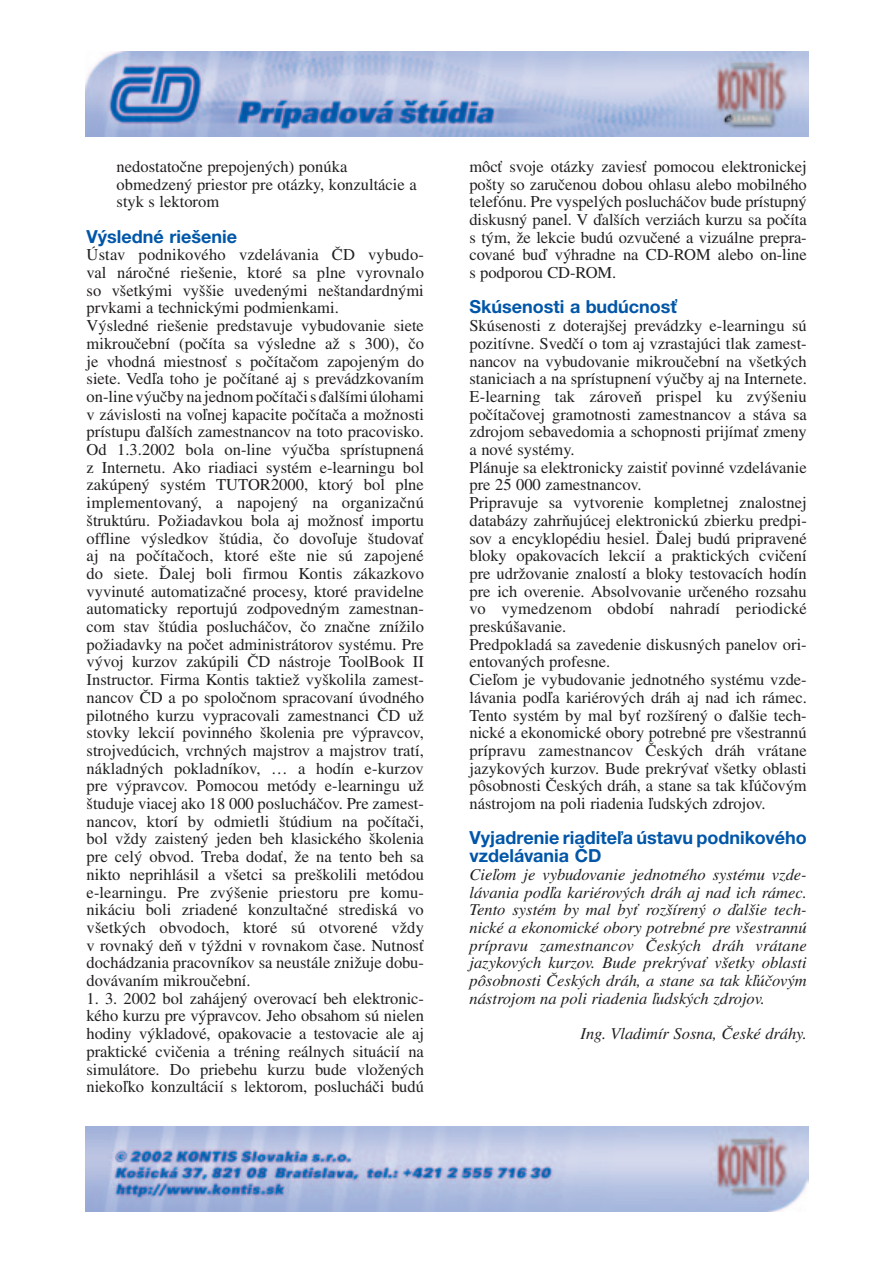
<style>
.page{position:relative;width:893px;height:1263px;background:#fff}
.page>*{position:absolute;margin:0;border:0;box-sizing:border-box;transform-origin:0 0}
.t1{font:700 18px/17.7px "Helvetica New E";color:#0156a8}
.t2{font:16.5px/17.7px "Times CE";color:#231f20}
.t3{font:italic 16.5px/17.7px "Times CE";color:#231f20;text-align:justify}
</style>
<div class="page">
<img style="left:85px;top:51px;width:723px;height:85px">
<img style="left:85px;top:1127px;width:723px;height:85px">
<p class="t2" style="left:117px;top:159px;width:301px">nedostatočne prepojených) ponúka obmedzený priestor pre otázky, konzultácie a styk s lektorom</p>
<p class="t1" style="left:87px;top:229px;width:152px">V˝slednÈ rieöenie</p>
<p class="t2" style="left:87px;top:248px;width:339px">Ústav podnikového vzdelávania ČD vybudo&shy;val náročné riešenie, ktoré sa plne vyrovnalo so všetkými vyššie uvedenými neštandardnými prvkami a technickými podmienkami.<br>Výsledné riešenie predstavuje vybudovanie siete mikroučební (počíta sa výsledne až s 300), čo je vhodná miestnosť s počítačom zapojeným do siete. Vedľa toho je počítané aj s prevádzkovaním on-line výučby na jednom počítači s ďalšími úlohami v závislosti na voľnej kapacite počítača a možnosti prístupu ďalších zamestnancov na toto pracovisko.<br>Od 1.3.2002 bola on-line výučba sprístupnená z Internetu. Ako riadiaci systém e-learningu bol zakúpený systém TUTOR2000, ktorý bol plne implementovaný, a napojený na organizačnú štruktúru. Požiadavkou bola aj možnosť importu offline výsledkov štúdia, čo dovoľuje študovať aj na počítačoch, ktoré ešte nie sú zapojené do siete. Ďalej boli firmou Kontis zákazkovo vyvinuté automatizačné procesy, ktoré pravidelne automaticky reportujú zodpovedným zamestnan&shy;com stav štúdia poslucháčov, čo značne znížilo požiadavky na počet administrátorov systému. Pre vývoj kurzov zakúpili ČD nástroje ToolBook II Instructor. Firma Kontis taktiež vyškolila zamest&shy;nancov ČD a po spoločnom spracovaní úvodného pilotného kurzu vypracovali zamestnanci ČD už stovky lekcií povinného školenia pre výpravcov, strojvedúcich, vrchných majstrov a majstrov tratí, nákladných pokladníkov, … a hodín e-kurzov pre výpravcov. Pomocou metódy e-learningu už študuje viacej ako 18 000 poslucháčov. Pre zamest&shy;nancov, ktorí by odmietli štúdium na počítači, bol vždy zaistený jeden beh klasického školenia pre celý obvod. Treba dodať, že na tento beh sa nikto neprihlásil a všetci sa preškolili metódou e-learningu. Pre zvýšenie priestoru pre komu&shy;nikáciu boli zriadené konzultačné strediská vo všetkých obvodoch, ktoré sú otvorené vždy v rovnaký deň v týždni v rovnakom čase. Nutnosť dochádzania pracovníkov sa neustále znižuje dobu&shy;dovávaním mikroučební.</p>
<p class="t2" style="left:87px;top:991px;width:339px;text-align:justify">1. 3. 2002 bol zahájený overovací beh elektronic&shy;kého kurzu pre výpravcov. Jeho obsahom sú nielen hodiny výkladové, opakovacie a testovacie ale aj praktické cvičenia a tréning reálnych situácií na simulátore. Do priebehu kurzu bude vložených niekoľko konzultácií s lektorom, poslucháči budú</p>
<p class="t2" style="left:469px;top:159px;width:339px;text-align:justify">môcť svoje otázky zaviesť pomocou elektronickej pošty so zaručenou dobou ohlasu alebo mobilného telefónu. Pre vyspelých poslucháčov bude prístupný diskusný panel. V ďalších verziách kurzu sa počíta s tým, že lekcie budú ozvučené a vizuálne prepra&shy;cované buď výhradne na CD-ROM alebo on-line s podporou CD-ROM.</p>
<p class="t1" style="left:469px;top:300px;width:209px">Sk˙senosti a bud˙cnosù</p>
<p class="t2" style="left:469px;top:318px;width:339px">Skúsenosti z doterajšej prevádzky e-learningu sú pozitívne. Svedčí o tom aj vzrastajúci tlak zamest&shy;nancov na vybudovanie mikroučební na všetkých staniciach a na sprístupnení výučby aj na Internete.<br>E-learning tak zároveň prispel ku zvýšeniu počítačovej gramotnosti zamestnancov a stáva sa zdrojom sebavedomia a schopnosti prijímať zmeny a nové systémy.<br>Plánuje sa elektronicky zaistiť povinné vzdelávanie pre 25 000 zamestnancov.<br>Pripravuje sa vytvorenie kompletnej znalostnej databázy zahrňujúcej elektronickú zbierku predpi&shy;sov a encyklopédiu hesiel. Ďalej budú pripravené bloky opakovacích lekcií a praktických cvičení pre udržovanie znalostí a bloky testovacích hodín pre ich overenie. Absolvovanie určeného rozsahu vo vymedzenom období nahradí periodické preskúšavanie.<br>Predpokladá sa zavedenie diskusných panelov ori&shy;entovaných profesne.<br>Cieľom je vybudovanie jednotného systému vzde&shy;lávania podľa kariérových dráh aj nad ich rámec.<br>Tento systém by mal byť rozšírený o ďalšie tech&shy;nické a ekonomické obory potrebné pre všestrannú prípravu zamestnancov Českých dráh vrátane jazykových kurzov. Bude prekrývať všetky oblasti pôsobnosti Českých dráh, a stane sa tak kľúčovým nástrojom na poli riadenia ľudských zdrojov.</p>
<p class="t1" style="left:469px;top:831px;width:339px">Vyjadrenie riaditeæa ˙stavu podnikovÈho vzdel·vania »D</p>
<p class="t3" style="left:469px;top:867px;width:339px">Cieľom je vybudovanie jednotného systému vzde&shy;lávania podľa kariérových dráh aj nad ich rámec.<br>Tento systém by mal byť rozšírený o ďalšie tech&shy;nické a ekonomické obory potrebné pre všestrannú prípravu zamestnancov Českých dráh vrátane jazykových kurzov. Bude prekrývať všetky oblasti pôsobnosti Českých dráh, a stane sa tak kľúčovým nástrojom na poli riadenia ľudských zdrojov.</p>
<p class="t3" style="left:580px;top:1026px;width:228px">Ing. Vladimír Sosna, České dráhy.</p>
</div>
